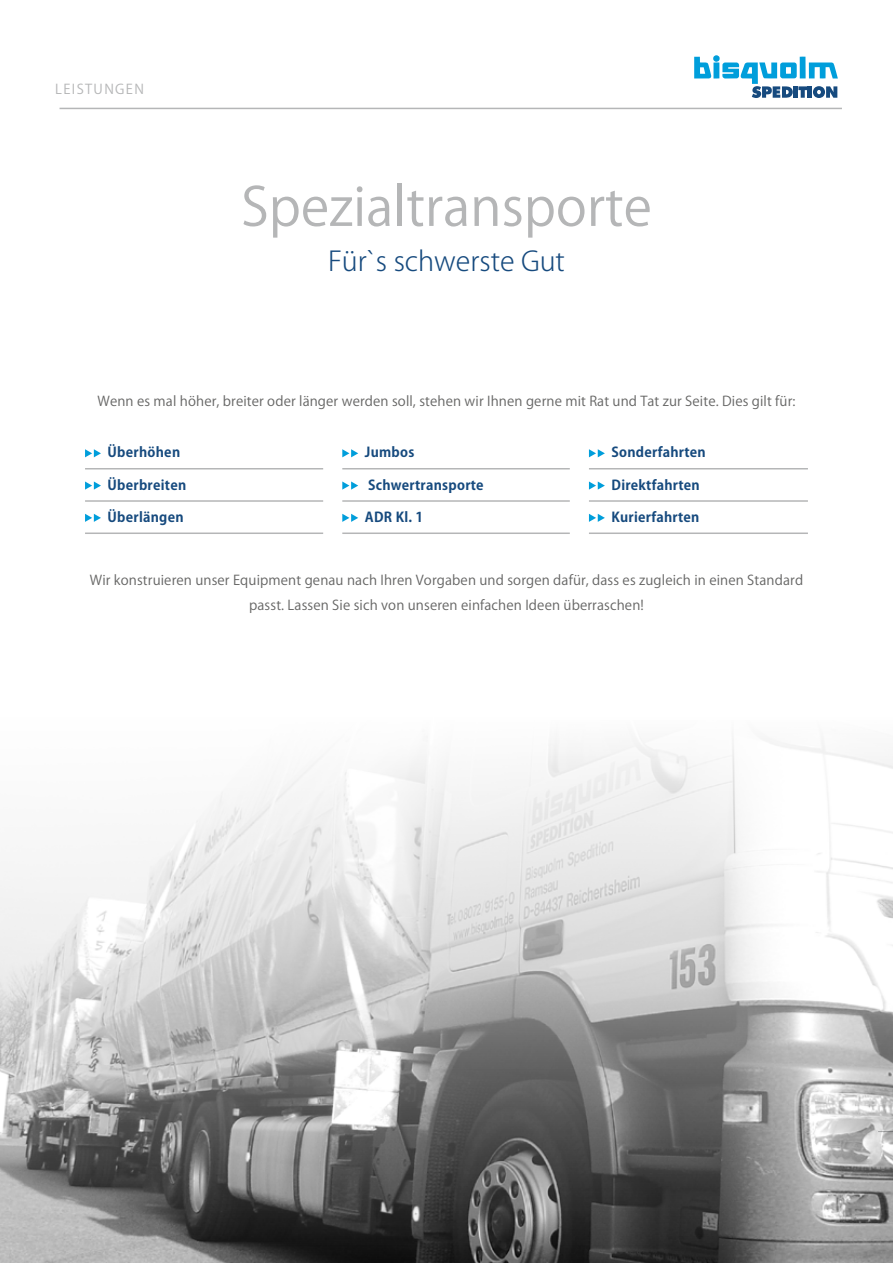
<style>
.page{position:relative;width:893px;height:1263px;background:#fff}
.page>*{position:absolute;margin:0;border:0;box-sizing:border-box;transform-origin:0 0}
.t1{font:52.5px "Koz Go Pro";color:#b5b6b7}
.t2{font:300 27px "Koz Go Pro";color:#164a7e}
.t3{font:13.5px/25.5px "Koz Go Pro";letter-spacing:.01em;color:#656564;text-align:center}
.t4{font:700 13.5px "Koz Go Pro";letter-spacing:.02em;color:#164a7e}
.t5{font:13.5px "Koz Go Pro";letter-spacing:.1em;color:#b5b6b7}
</style>
<div class="page">
<svg style="left:694px;top:55px;width:144px;height:43px"></svg>
<hr style="left:60px;top:108px;width:782px;height:1px;background:#b5b6b7">
<img style="left:0;top:740px;width:893px;height:523px">
<hr style="left:85px;top:468px;width:238px;height:1px;background:#b5b6b7">
<hr style="left:85px;top:500px;width:238px;height:2px;background:#b5b6b7">
<hr style="left:85px;top:532px;width:238px;height:2px;background:#b5b6b7">
<svg style="left:85px;top:449px;width:16px;height:8px"></svg>
<svg style="left:85px;top:481px;width:16px;height:9px"></svg>
<svg style="left:85px;top:514px;width:16px;height:8px"></svg>
<hr style="left:342px;top:468px;width:228px;height:1px;background:#b5b6b7">
<hr style="left:342px;top:500px;width:228px;height:2px;background:#b5b6b7">
<hr style="left:342px;top:532px;width:228px;height:2px;background:#b5b6b7">
<svg style="left:342px;top:449px;width:16px;height:8px"></svg>
<svg style="left:342px;top:481px;width:16px;height:9px"></svg>
<svg style="left:342px;top:514px;width:16px;height:8px"></svg>
<hr style="left:589px;top:468px;width:219px;height:1px;background:#b5b6b7">
<hr style="left:589px;top:500px;width:219px;height:2px;background:#b5b6b7">
<hr style="left:589px;top:532px;width:219px;height:2px;background:#b5b6b7">
<svg style="left:589px;top:449px;width:16px;height:8px"></svg>
<svg style="left:589px;top:481px;width:16px;height:9px"></svg>
<svg style="left:589px;top:514px;width:16px;height:8px"></svg>
<svg style="left:878px;top:1131px;width:15px;height:1px"></svg>
<p class="t5" style="left:55px;top:80px;width:90px">Leistungen</p>
<h1 class="t1" style="left:241px;top:173px;width:412px">Spezialtransporte</h1>
<h2 class="t2" style="left:328px;top:244px;width:238px">Für`s schwerste Gut</h2>
<p class="t3" style="left:97px;top:389px;width:699px">Wenn es mal höher, breiter oder länger werden soll, stehen wir I hnen gerne mit Rat und Tat zur Seite. Dies gilt für:</p>
<p class="t4" style="left:108px;top:444px;width:74px">Überhöhen</p>
<p class="t4" style="left:108px;top:476px;width:80px">Überbreiten</p>
<p class="t4" style="left:108px;top:508px;width:78px">Überlängen</p>
<p class="t4" style="left:365px;top:444px;width:51px">Jumbos</p>
<p class="t4" style="left:368px;top:476px;width:117px">Schwertransporte</p>
<p class="t4" style="left:365px;top:508px;width:10px">ADR</p>
<p class="t4" style="left:396px;top:508px;width:29px">Kl. 1</p>
<p class="t4" style="left:611px;top:444px;width:96px">Sonderfahrten</p>
<p class="t4" style="left:611px;top:476px;width:90px">Direktfahrten</p>
<p class="t4" style="left:611px;top:508px;width:89px">Kurierfahrten</p>
<p class="t3" style="left:90px;top:567px;width:715px">Wir konstruieren unser Equipment genau nach I hren Vorgaben und sorgen dafür, dass es zugleich in einen Standard passt. Lassen Sie sich von unseren einfachen Ideen überraschen!</p>
</div>
